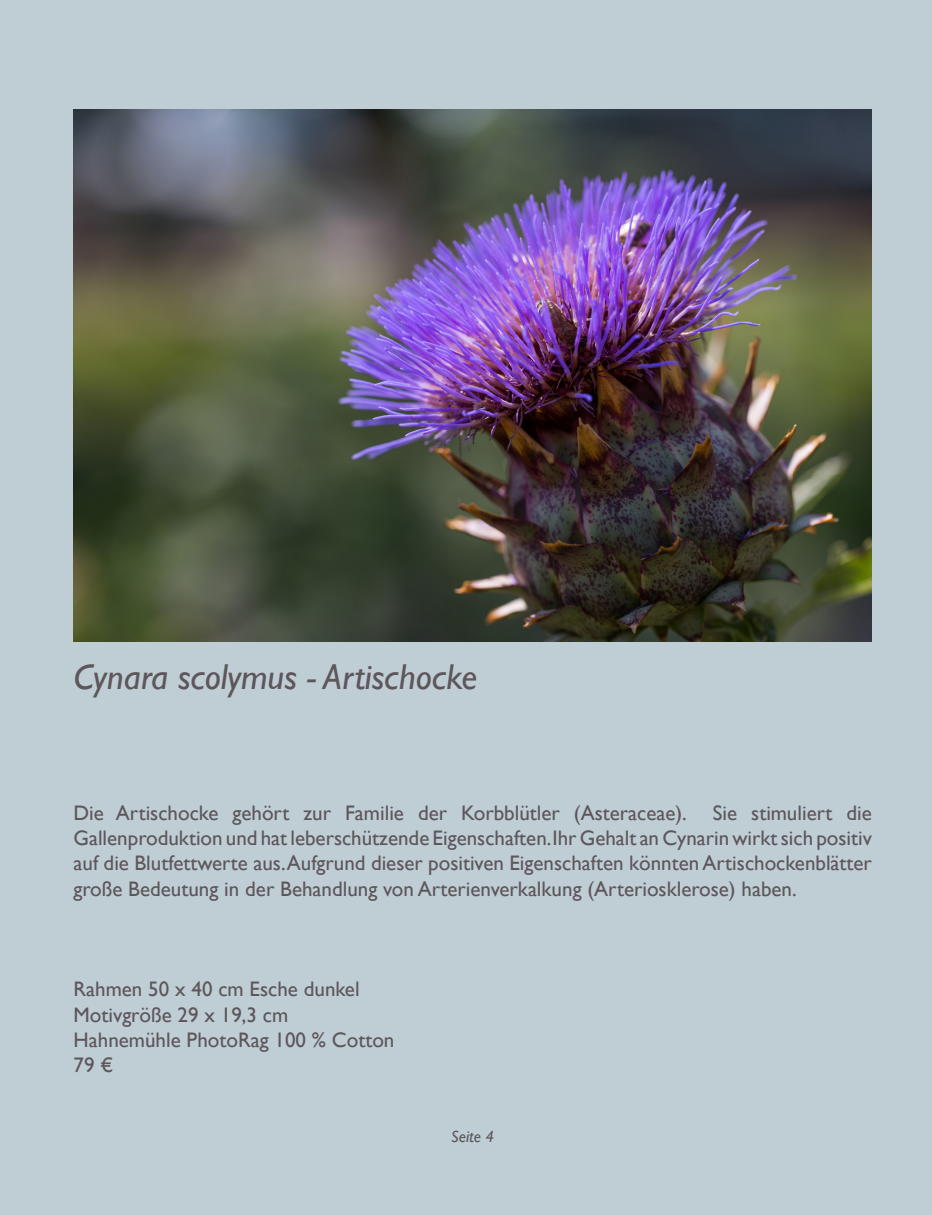
<style>
.page{position:relative;width:932px;height:1215px;background:#bfcdd4}
.page>*{position:absolute;margin:0;border:0;box-sizing:border-box;transform-origin:0 0}
.t1{font:italic 36px "Gill Sans";color:#5d565b}
.t2{font:21px/25.2px "Gill Sans";color:#5d565b;text-align:justify}
.t3{font:italic 16.5px "Gill Sans";color:#5d565b}
</style>
<div class="page">
<img style="left:74px;top:110px;width:798px;height:531px">
<h1 class="t1" style="left:74px;top:657px;width:405px">Cynara scolymus - Artischocke</h1>
<p class="t2" style="left:74px;top:800px;width:800px">Die Artischocke gehört zur Familie der Korbblütler (Asteraceae). Sie stimuliert die Gallenproduktion und hat leberschützende Eigenschaften.Ihr Gehalt an Cynarin wirkt sich positiv auf die Blutfettwerte aus.Aufgrund dieser positiven Eigenschaften könnten Artischockenblätter große Bedeutung in der Behandlung von Arterienverkalkung (Arteriosklerose) haben.</p>
<p class="t2" style="left:74px;top:977px;width:322px;text-align:left">Rahmen 50 x 40 cm Esche dunkel<br>Motivgröße 29 x 19,3 cm<br>Hahnemühle PhotoRag 100 % Cotton<br>79 €</p>
<p class="t3" style="left:451px;top:1127px;width:44px">Seite 4</p>
</div>
